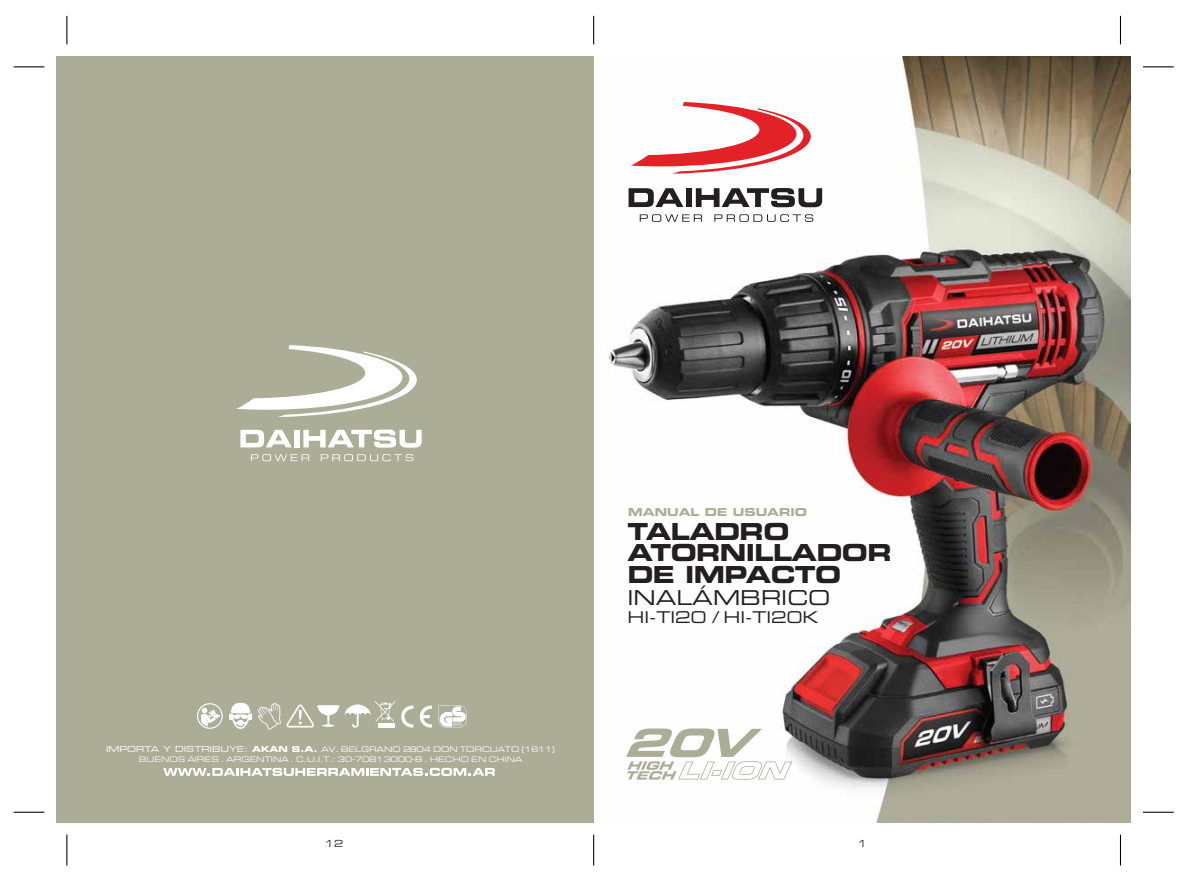
<style>
.page{position:relative;width:1190px;height:880px;background:#fff}
.page>*{position:absolute;margin:0;border:0;box-sizing:border-box;transform-origin:0 0}
.t1{font:23.38px/21.2px "Eurostile Bold Extended Two";letter-spacing:-.025em;color:#231f20}
.t2{font:20.5px "Eurostile Extended Two";color:#231f20}
.t3{font:16.25px "Eurostile Extended Two";color:#231f20}
.t4{font:10.88px "Eurostile Bold Extended Two";color:#acad97}
.t5{font:10.62px "Eurostile Extended";color:#231f20}
.t6{font:8.25px/10px "Eurostile Extended";color:#fff;text-align:center}
.s1{font-family:"Eurostile Extended Two"}
.s2{font-family:"Eurostile Bold Extended Two"}
</style>
<div class="page">
<img style="left:608px;top:57px;width:523px;height:766px">
<svg style="left:66px;top:16px;width:1px;height:28px"></svg>
<hr style="left:14px;top:66px;width:30px;height:1px;background:#000">
<hr style="left:14px;top:812px;width:30px;height:1px;background:#000">
<hr style="left:66px;top:835px;width:1px;height:31px;background:#000">
<svg style="left:593px;top:16px;width:1px;height:28px"></svg>
<hr style="left:593px;top:835px;width:1px;height:31px;background:#000">
<svg style="left:1120px;top:16px;width:1px;height:28px"></svg>
<hr style="left:1143px;top:66px;width:31px;height:1px;background:#000">
<hr style="left:1143px;top:812px;width:31px;height:1px;background:#000">
<hr style="left:1120px;top:835px;width:1px;height:31px;background:#000">
<svg style="left:631px;top:102px;width:180px;height:72px"></svg>
<svg style="left:629px;top:188px;width:54px;height:19px"></svg>
<div style="left:686px;top:188px;width:6px;height:19px;background:#231f20"></div>
<svg style="left:696px;top:188px;width:126px;height:19px"></svg>
<svg style="left:640px;top:214px;width:62px;height:8px"></svg>
<svg style="left:714px;top:214px;width:99px;height:8px"></svg>
<div style="left:56px;top:57px;width:538px;height:766px;background:#acad97"></div>
<svg style="left:237px;top:345px;width:180px;height:72px"></svg>
<svg style="left:240px;top:430px;width:52px;height:17px"></svg>
<div style="left:294px;top:430px;width:5px;height:17px;background:#fff"></div>
<svg style="left:303px;top:430px;width:119px;height:18px"></svg>
<svg style="left:251px;top:454px;width:58px;height:7px"></svg>
<svg style="left:321px;top:454px;width:92px;height:7px"></svg>
<svg style="left:163px;top:768px;width:332px;height:8px"></svg>
<svg style="left:626px;top:729px;width:166px;height:51px"></svg>
<svg style="left:287px;top:704px;width:52px;height:24px"></svg>
<svg style="left:197px;top:703px;width:26px;height:26px"></svg>
<svg style="left:258px;top:703px;width:23px;height:27px"></svg>
<svg style="left:229px;top:703px;width:23px;height:26px"></svg>
<svg style="left:345px;top:701px;width:87px;height:27px"></svg>
<svg style="left:439px;top:705px;width:28px;height:23px"></svg>
<p class="t6" style="left:106px;top:745px;width:450px"><span class="s1">IMPORTA Y DISTRIBUYE:</span> <span class="s2">AKAN S.A.</span> AV. BELGRANO 2804 DON TORCUATO (1611)<br>BUENOS AIRES . ARGENTINA . C.U.I.T.: 30-70813000-8 . HECHO EN CHINA</p>
<h3 class="t4" style="left:628px;top:504px;width:180px">MANUAL DE USUARIO</h3>
<h1 class="t1" style="left:627px;top:521px;width:266px">TALADRO<br>ATORNILLADOR<br>DE IMPACTO</h1>
<h2 class="t2" style="left:627px;top:584px;width:204px">INALÁMBRICO</h2>
<h3 class="t3" style="left:627px;top:606px;width:193px">HI-TI20 / HI-TI20K</h3>
<p class="t5" style="left:325px;top:836px;width:19px">12</p>
<p class="t5" style="left:858px;top:836px;width:10px">1</p>
</div>
